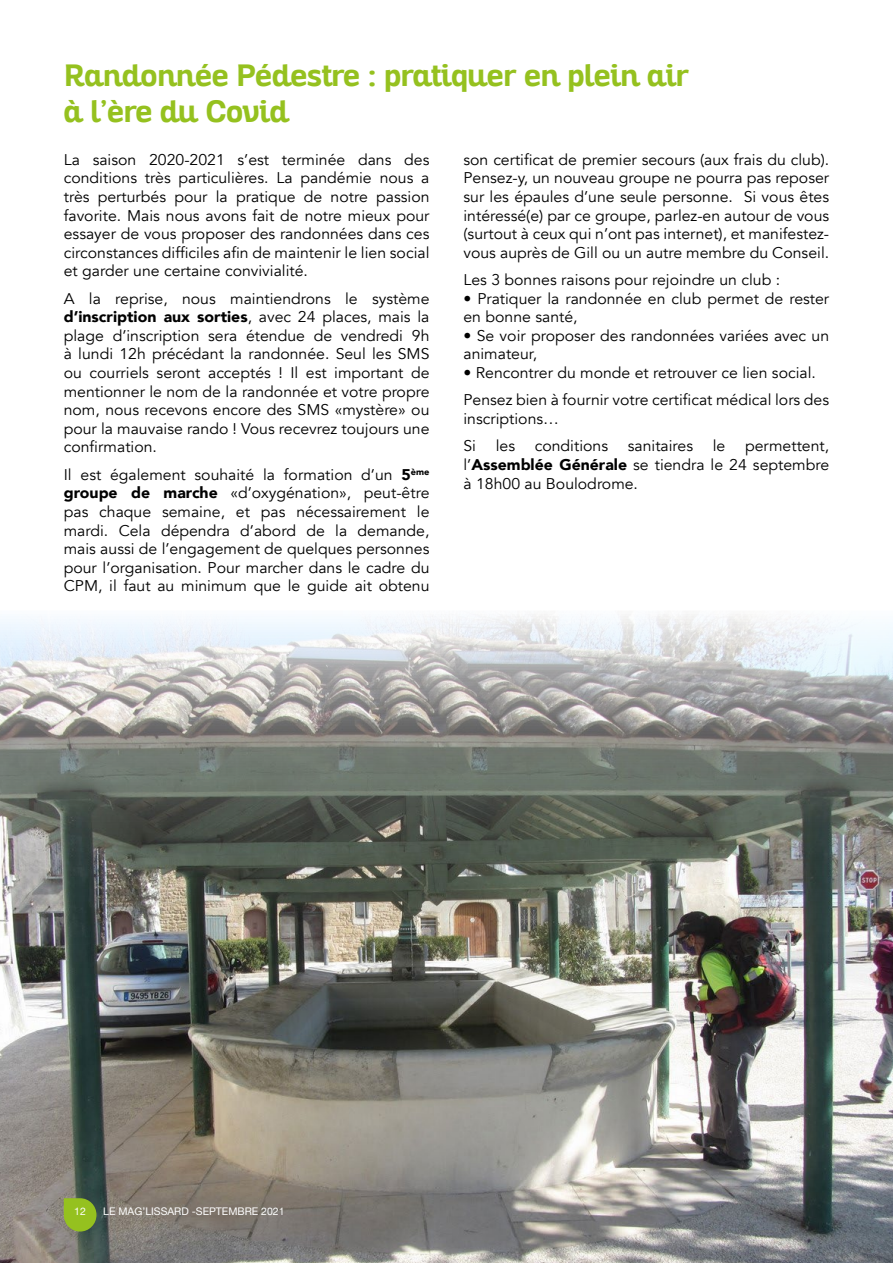
<style>
.page{position:relative;width:893px;height:1263px;background:#fff}
.page>*{position:absolute;margin:0;border:0;box-sizing:border-box;transform-origin:0 0}
.t1{font:700 30px/36px "Altair";color:#95c11f}
.t2{font:15.45px/18.6px "Avenir";color:#000;text-align:justify}
.t3{font:10.5px "Helvetica Neue";color:#fff}
.s1{font-weight:900}
</style>
<div class="page">
<img style="left:0;top:614px;width:893px;height:649px">
<svg style="left:64px;top:1198px;width:33px;height:33px"></svg>
<h1 class="t1" style="left:64px;top:58px;width:627px">Randonnée Pédestre : pratiquer en plein air à l’ère du Covid</h1>
<p class="t2" style="left:64px;top:150px;width:367px">La saison 2020-2021 s’est terminée dans des conditions très particulières. La pandémie nous a très perturbés pour la pratique de notre passion favorite. Mais nous avons fait de notre mieux pour essayer de vous proposer des randonnées dans ces circonstances difficiles afin de maintenir le lien social et garder une certaine convivialité.</p>
<p class="t2" style="left:64px;top:289px;width:367px">A la reprise, nous maintiendrons le système <span class="s1">d’inscription aux sorties</span>, avec 24 places, mais la plage d’inscription sera étendue de vendredi 9h à lundi 12h précédant la randonnée. Seul les SMS ou courriels seront acceptés ! Il est important de mentionner le nom de la randonnée et votre propre nom, nous recevons encore des SMS «mystère» ou pour la mauvaise rando ! Vous recevrez toujours une confirmation.</p>
<p class="t2" style="left:64px;top:465px;width:367px">Il est également souhaité la formation d’un <span class="s1">5</span><sup>ème </sup><span class="s1">groupe de marche</span> «d’oxygénation», peut-être pas chaque semaine, et pas nécessairement le mardi. Cela dépendra d’abord de la demande, mais aussi de l’engagement de quelques personnes pour l’organisation. Pour marcher dans le cadre du CPM, il faut au minimum que le guide ait obtenu</p>
<p class="t2" style="left:463px;top:150px;width:367px">son certificat de premier secours (aux frais du club).<br>Pensez-y, un nouveau groupe ne pourra pas reposer sur les épaules d’une seule personne. Si vous êtes intéressé(e) par ce groupe, parlez-en autour de vous (surtout à ceux qui n’ont pas internet), et manifestez&shy;vous auprès de Gill ou un autre membre du Conseil.</p>
<p class="t2" style="left:463px;top:271px;width:318px">Les 3 bonnes raisons pour rejoindre un club :</p>
<p class="t2" style="left:463px;top:289px;width:367px">• Pratiquer la randonnée en club permet de rester en bonne santé,</p>
<p class="t2" style="left:463px;top:326px;width:367px">• Se voir proposer des randonnées variées avec un animateur,</p>
<p class="t2" style="left:463px;top:359px;width:367px;line-height:27.3px">• Rencontrer du monde et retrouver ce lien social.<br>Pensez bien à fournir votre certificat médical lors des</p>
<p class="t2" style="left:463px;top:405px;width:97px;line-height:27.3px">inscriptions…<br>Si</p>
<p class="t2" style="left:496px;top:437px;width:21px">les</p>
<p class="t2" style="left:535px;top:437px;width:75px">conditions</p>
<p class="t2" style="left:628px;top:437px;width:67px">sanitaires</p>
<p class="t2" style="left:713px;top:437px;width:14px">le</p>
<p class="t2" style="left:463px;top:437px;width:367px;text-indent:282px">permettent, l’<span class="s1">Assemblée Générale</span> se tiendra le 24 septembre à 18h00 au Boulodrome.</p>
<p class="t3" style="left:74px;top:1204px;width:13px">12</p>
<p class="t3" style="left:103px;top:1204px;width:183px">LE MAG’LISSARD -SEPTEMBRE 2021</p>
</div>
